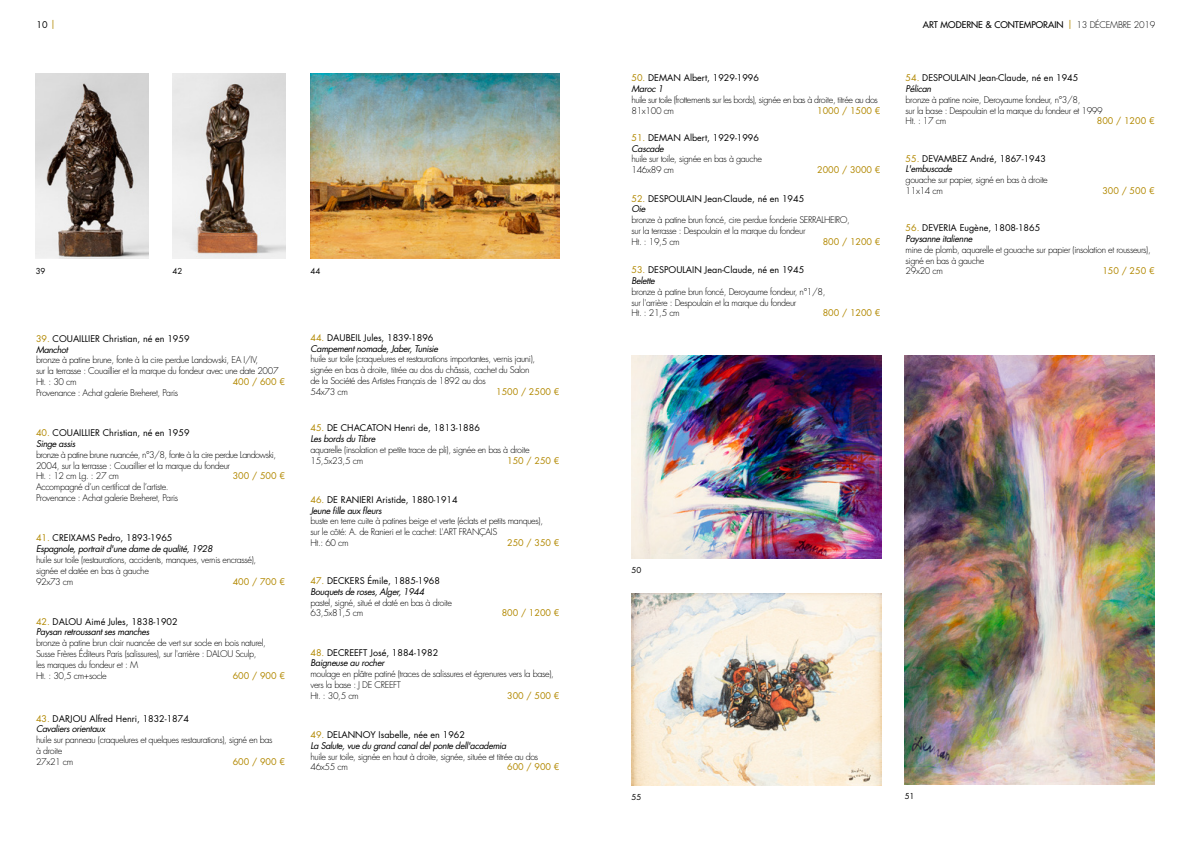
<style>
.page{position:relative;width:1191px;height:842px;background:#fff}
.page>*{position:absolute;margin:0;border:0;box-sizing:border-box;transform-origin:0 0}
.t1{font:300 9px/10.8px "Futura Std";letter-spacing:-.04em;color:#000}
.t2{font:9px/10.8px "Futura Std";color:#000}
.t3{font:italic 9px/10.8px "Futura Std";letter-spacing:-.04em;color:#000}
.t4{font:9px "Futura Std";color:#b28800}
.t5{font:300 9px/10.8px "Futura Std";letter-spacing:-.06em;color:#000}
.t6{font:9px "Futura";color:#000}
.t7{font:8px "Futura Std";color:#000}
.s1{color:#b28800}
.s2{font-family:"Futura Std";color:#b28800}
.s3{font-family:"Futura CE";font-weight:300}
.s4{font-style:italic}
.s5{font-style:normal;color:#b28800}
.s6{font-style:normal}
</style>
<div class="page">
<img style="left:36px;top:74px;width:113px;height:185px">
<img style="left:173px;top:74px;width:112px;height:185px">
<img style="left:310px;top:74px;width:249px;height:185px">
<img style="left:904px;top:355px;width:250px;height:429px">
<img style="left:631px;top:593px;width:250px;height:192px">
<img style="left:631px;top:355px;width:250px;height:203px">
<p class="t2" style="left:36px;top:19px;width:20px">10 <span class="s1">|</span></p>
<p class="t6" style="left:922px;top:19px;width:234px">ART MODERNE &amp; CONTEMPORAIN <span class="s2">|</span> <span class="s3">13 DÉCEMBRE 2019</span></p>
<p class="t7" style="left:36px;top:265px;width:11px">39</p>
<p class="t7" style="left:173px;top:265px;width:11px">42</p>
<p class="t7" style="left:310px;top:265px;width:11px">44</p>
<p class="t2" style="left:36px;top:333px;width:155px"><span class="s1">39.</span> COUAILLIER Christian, né en 1959<br><span class="s4">Manchot</span></p>
<p class="t1" style="left:36px;top:355px;width:244px">bronze à patine brune, fonte à la cire perdue Landowski, EA I/IV,<br>sur la terrasse : Couaillier et la marque du fondeur avec une date 2007<br>Ht. : 30 cm</p>
<p class="t4" style="left:233px;top:376px;width:54px">400 / 600 €</p>
<p class="t1" style="left:36px;top:387px;width:144px">Provenance : Achat galerie Breheret, Paris</p>
<p class="t2" style="left:36px;top:428px;width:155px"><span class="s1">40.</span> COUAILLIER Christian, né en 1959<br><span class="s4">Singe assis</span></p>
<p class="t5" style="left:36px;top:449px;width:242px">bronze à patine brune nuancée, n°3/8, fonte à la cire perdue Landowski,<br>2004, sur la terrasse : Couaillier et la marque du fondeur<br>Ht. : 12 cm Lg. : 27 cm</p>
<p class="t4" style="left:233px;top:470px;width:54px">300 / 500 €</p>
<p class="t1" style="left:36px;top:482px;width:144px">Accompagné d’un certificat de l’artiste.<br>Provenance : Achat galerie Breheret, Paris</p>
<p class="t3" style="left:36px;top:533px;width:178px"><span class="s5">41.</span> <span class="s6">CREIXAMS Pedro, 1893-1965<br></span>Espagnole, portrait d'une dame de qualité, 1928</p>
<p class="t1" style="left:36px;top:555px;width:222px">huile sur toile (restaurations, accidents, manques, vernis encrassé), signée et datée en bas à gauche<br>92x73 cm</p>
<p class="t4" style="left:233px;top:576px;width:54px">400 / 700 €</p>
<p class="t3" style="left:36px;top:616px;width:143px"><span class="s5">42.</span> <span class="s6">DALOU Aimé Jules, 1838-1902<br></span>Paysan retroussant ses manches</p>
<p class="t1" style="left:36px;top:638px;width:231px">bronze à patine brun clair nuancée de vert sur socle en bois naturel, Susse Frères Éditeurs Paris (salissures), sur l'arrière : DALOU Sculp, les marques du fondeur et : M<br>Ht. : 30,5 cm+socle</p>
<p class="t4" style="left:233px;top:670px;width:54px">600 / 900 €</p>
<p class="t2" style="left:36px;top:713px;width:154px"><span class="s1">43.</span> DARJOU Alfred Henri, 1832-1874<br><span class="s4">Cavaliers orientaux</span></p>
<p class="t1" style="left:36px;top:735px;width:238px">huile sur panneau (craquelures et quelques restaurations), signé en bas à droite<br>27x21 cm</p>
<p class="t4" style="left:233px;top:756px;width:54px">600 / 900 €</p>
<p class="t3" style="left:310px;top:332px;width:129px"><span class="s5">44.</span> <span class="s6">DAUBEIL Jules, 1839-1896<br></span>Campement nomade, Jaber, Tunisie</p>
<p class="t1" style="left:310px;top:354px;width:226px">huile sur toile (craquelures et restaurations importantes, vernis jauni), signée en bas à droite, titrée au dos du châssis, cachet du Salon de la Société des Artistes Français de 1892 au dos<br>54x73 cm</p>
<p class="t4" style="left:496px;top:386px;width:65px">1500 / 2500 €</p>
<p class="t2" style="left:310px;top:422px;width:171px"><span class="s1">45.</span> DE CHACATON Henri de, 1813-1886<br><span class="s4">Les bords du Tibre</span></p>
<p class="t1" style="left:310px;top:444px;width:221px">aquarelle (insolation et petite trace de pli), signée en bas à droite<br>15,5x23,5 cm</p>
<p class="t4" style="left:507px;top:454px;width:54px">150 / 250 €</p>
<p class="t2" style="left:310px;top:494px;width:149px"><span class="s1">46.</span> DE RANIERI Aristide, 1880-1914<br><span class="s4">Jeune fille aux fleurs</span></p>
<p class="t1" style="left:310px;top:516px;width:234px">buste en terre cuite à patines beige et verte (éclats et petits manques), sur le côté: A. de Ranieri et le cachet: L'ART FRANÇAIS<br>Ht.: 60 cm</p>
<p class="t4" style="left:507px;top:537px;width:54px">250 / 350 €</p>
<p class="t3" style="left:310px;top:575px;width:131px"><span class="s5">47.</span> <span class="s6">DECKERS Émile, 1885-1968<br></span>Bouquets de roses, Alger, 1944</p>
<p class="t1" style="left:310px;top:597px;width:143px">pastel, signé, situé et daté en bas à droite<br>63,5x81,5 cm</p>
<p class="t4" style="left:501px;top:607px;width:59px">800 / 1200 €</p>
<p class="t2" style="left:310px;top:647px;width:129px"><span class="s1">48.</span> DECREEFT José, 1884-1982<br><span class="s4">Baigneuse au rocher</span></p>
<p class="t1" style="left:310px;top:669px;width:245px">moulage en plâtre patiné (traces de salissures et égrenures vers la base), vers la base : J DE CREEFT<br>Ht. : 30,5 cm</p>
<p class="t4" style="left:507px;top:690px;width:54px">300 / 500 €</p>
<p class="t3" style="left:310px;top:729px;width:197px"><span class="s5">49.</span> <span class="s6">DELANNOY Isabelle, née en 1962<br></span>La Salute, vue du grand canal del ponte dell'academia</p>
<p class="t1" style="left:310px;top:751px;width:229px">huile sur toile, signée en haut à droite, signée, située et titrée au dos<br>46x55 cm</p>
<p class="t4" style="left:507px;top:761px;width:54px">600 / 900 €</p>
<p class="t2" style="left:631px;top:73px;width:129px"><span class="s1">50.</span> DEMAN Albert, 1929-1996<br><span class="s4">Maroc 1</span></p>
<p class="t1" style="left:631px;top:94px;width:248px">huile sur toile (frottements sur les bords), signée en bas à droite, titrée au dos<br>81x100 cm</p>
<p class="t4" style="left:817px;top:104px;width:65px">1000 / 1500 €</p>
<p class="t2" style="left:631px;top:132px;width:129px"><span class="s1">51.</span> DEMAN Albert, 1929-1996<br><span class="s4">Cascade</span></p>
<p class="t1" style="left:631px;top:154px;width:132px">huile sur toile, signée en bas à gauche<br>146x89 cm</p>
<p class="t4" style="left:817px;top:164px;width:65px">2000 / 3000 €</p>
<p class="t2" style="left:631px;top:193px;width:174px"><span class="s1">52.</span> DESPOULAIN Jean-Claude, né en 1945<br><span class="s4">Oie</span></p>
<p class="t1" style="left:631px;top:215px;width:220px">bronze à patine brun foncé, cire perdue fonderie SERRALHEIRO, sur la terrasse : Despoulain et la marque du fondeur<br>Ht. : 19,5 cm</p>
<p class="t4" style="left:822px;top:236px;width:59px">800 / 1200 €</p>
<p class="t2" style="left:631px;top:265px;width:174px"><span class="s1">53.</span> DESPOULAIN Jean-Claude, né en 1945<br><span class="s4">Belette</span></p>
<p class="t1" style="left:631px;top:286px;width:195px">bronze à patine brun foncé, Deroyaume fondeur, n°1/8, sur l'arrière : Despoulain et la marque du fondeur<br>Ht. : 21,5 cm</p>
<p class="t4" style="left:822px;top:307px;width:59px">800 / 1200 €</p>
<p class="t2" style="left:905px;top:73px;width:174px"><span class="s1">54.</span> DESPOULAIN Jean-Claude, né en 1945<br><span class="s4">Pélican</span></p>
<p class="t1" style="left:905px;top:94px;width:199px">bronze à patine noire, Deroyaume fondeur, n°3/8,<br>sur la base : Despoulain et la marque du fondeur et 1999<br>Ht. : 17 cm</p>
<p class="t4" style="left:1096px;top:115px;width:59px">800 / 1200 €</p>
<p class="t2" style="left:905px;top:153px;width:142px"><span class="s1">55.</span> DEVAMBEZ André, 1867-1943<br><span class="s4">L'embuscade</span></p>
<p class="t1" style="left:905px;top:175px;width:144px">gouache sur papier, signé en bas à droite<br>11x14 cm</p>
<p class="t4" style="left:1102px;top:185px;width:54px">300 / 500 €</p>
<p class="t2" style="left:905px;top:223px;width:136px"><span class="s1">56.</span> DEVERIA Eugène, 1808-1865<br><span class="s4">Paysanne italienne</span></p>
<p class="t1" style="left:905px;top:244px;width:247px">mine de plomb, aquarelle et gouache sur papier (insolation et rousseurs), signé en bas à gauche<br>29x20 cm</p>
<p class="t4" style="left:1102px;top:265px;width:54px">150 / 250 €</p>
<p class="t7" style="left:631px;top:565px;width:11px">50</p>
<p class="t7" style="left:631px;top:792px;width:11px">55</p>
<p class="t7" style="left:904px;top:791px;width:11px">51</p>
</div>
